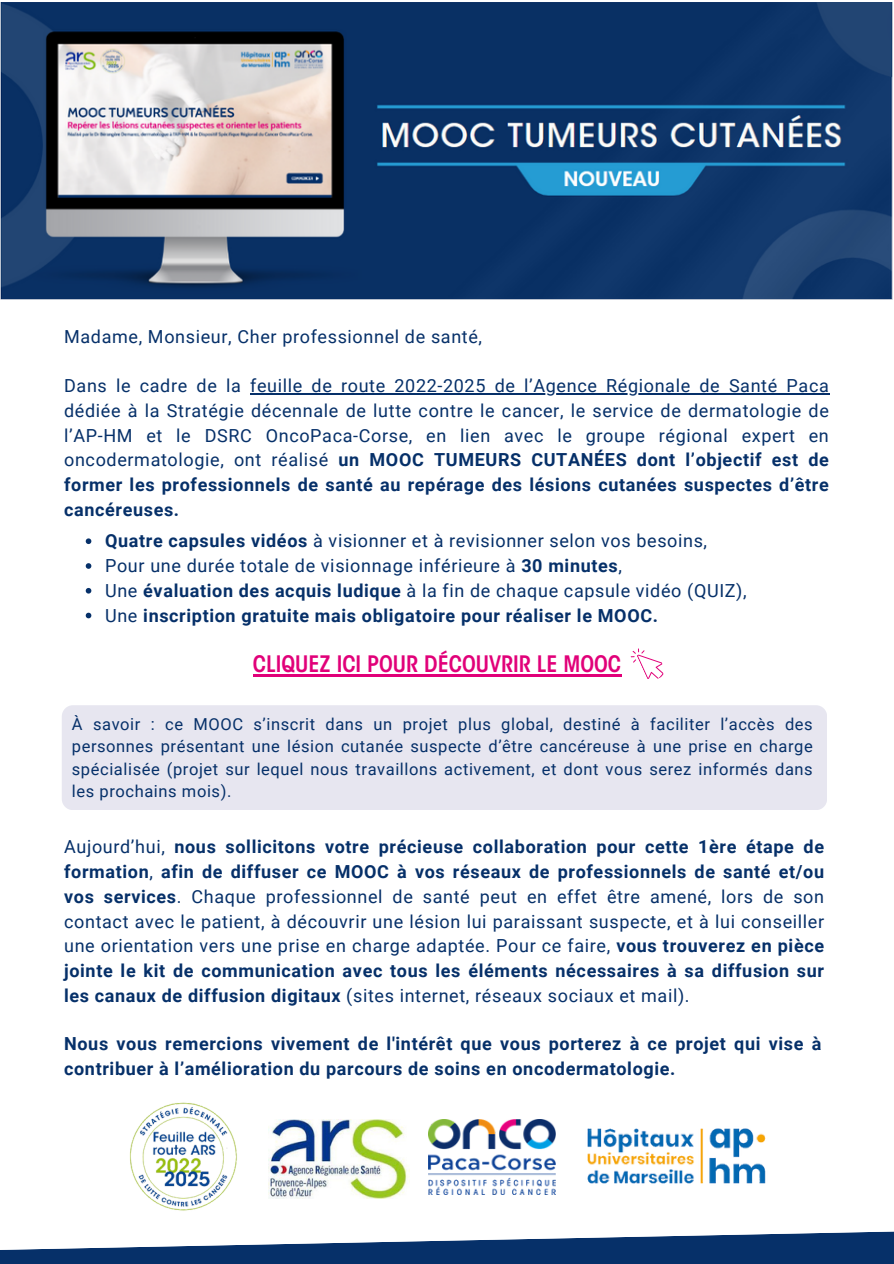
<style>
.page{position:relative;width:894px;height:1264px;background:#fff}
.page>*{position:absolute;margin:0;border:0;box-sizing:border-box;transform-origin:0 0}
.t1{font:600 condensed 22.5px "ITC Avant Garde Std";color:#e10079}
.t2{font:700 18px/24.8px "Roboto";letter-spacing:.035em;color:#063069;text-align:justify}
.t3{font:18px/24.8px "Roboto";letter-spacing:.035em;color:#063069;text-align:justify}
.t4{font:16.5px/22.5px "Roboto";letter-spacing:.035em;color:#063069;text-align:justify}
.s1{font-weight:700}
.s2{font-weight:400}
</style>
<div class="page">
<svg style="left:0;top:1231px;width:893px;height:32px"></svg>
<svg style="left:630px;top:648px;width:34px;height:31px"></svg>
<div style="left:62px;top:705px;width:764px;height:105px;background:#e7e6f0;border-radius:11px"></div>
<img style="left:428px;top:1119px;width:127px;height:75px">
<img style="left:587px;top:1128px;width:179px;height:56px">
<img style="left:268px;top:1119px;width:141px;height:78px">
<img style="left:129px;top:1102px;width:108px;height:109px">
<img style="left:1px;top:2px;width:891px;height:297px">
<hr style="left:250px;top:393px;width:579px;height:1px;background:#063069">
<svg style="left:86px;top:538px;width:5px;height:6px"></svg>
<svg style="left:86px;top:563px;width:5px;height:6px"></svg>
<svg style="left:86px;top:588px;width:5px;height:5px"></svg>
<svg style="left:86px;top:612px;width:5px;height:6px"></svg>
<hr style="left:253px;top:674px;width:368px;height:2px;background:#e10079">
<p class="t3" style="left:64px;top:324px;width:419px">Madame, Monsieur, Cher professionnel de santé,</p>
<p class="t3" style="left:64px;top:373px;width:766px">Dans le cadre de la feuille de route 2022-2025 de l’Agence Régionale de Santé Paca dédiée à la Stratégie décennale de lutte contre le cancer, le service de dermatologie de l’AP-HM et le DSRC OncoPaca-Corse, en lien avec le groupe régional expert en oncodermatologie, ont réalisé <span class="s1">un MOOC TUMEURS CUTANÉES dont l’objectif est de former les professionnels de santé au repérage des lésions cutanées suspectes d’être cancéreuses.</span></p>
<p class="t3" style="left:105px;top:529px;width:603px"><span class="s1">Quatre capsules vidéos</span> à visionner et à revisionner selon vos besoins,</p>
<p class="t3" style="left:105px;top:553px;width:518px">Pour une durée totale de visionnage inférieure à <span class="s1">30 minutes</span>,</p>
<p class="t3" style="left:105px;top:578px;width:643px">Une <span class="s1">évaluation des acquis ludique</span> à la fin de chaque capsule vidéo (QUIZ),</p>
<p class="t2" style="left:105px;top:603px;width:554px"><span class="s2">Une</span> inscription gratuite mais obligatoire pour réaliser le MOOC.</p>
<p class="t1" style="left:253px;top:655px;width:369px">CLIQUEZ ICI POUR DÉCOUVRIR LE MOOC</p>
<p class="t4" style="left:72px;top:712px;width:742px">À savoir : ce MOOC s’inscrit dans un projet plus global, destiné à faciliter l’accès des personnes présentant une lésion cutanée suspecte d’être cancéreuse à une prise en charge spécialisée (projet sur lequel nous travaillons activement, et dont vous serez informés dans les prochains mois).</p>
<p class="t2" style="left:64px;top:834px;width:761px"><span class="s2">Aujourd’hui,</span> nous sollicitons votre précieuse collaboration pour cette 1ère étape de formation<span class="s2">,</span> afin de diffuser ce MOOC à vos réseaux de professionnels de santé et/ou vos services<span class="s2">. Chaque professionnel de santé peut en effet être amené, lors de son contact avec le patient, à découvrir une lésion lui paraissant suspecte, et à lui conseiller une orientation vers une prise en charge adaptée. Pour ce faire,</span> vous trouverez en pièce jointe le kit de communication avec tous les éléments nécessaires à sa diffusion sur les canaux de diffusion digitaux <span class="s2">(sites internet, réseaux sociaux et mail).</span></p>
<p class="t2" style="left:64px;top:1031px;width:758px">Nous vous remercions vivement de l'intérêt que vous porterez à ce projet qui vise à contribuer à l’amélioration du parcours de soins en oncodermatologie.</p>
</div>
